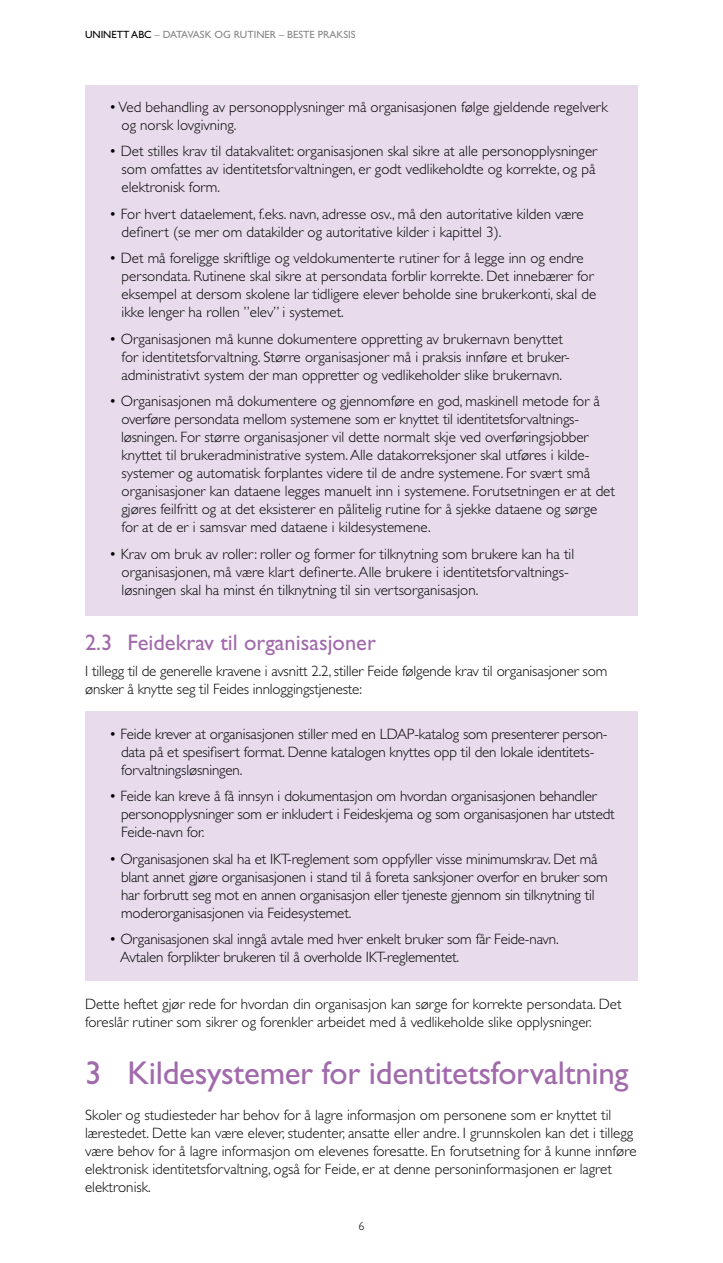
<style>
.page{position:relative;width:723px;height:1263px;background:#fff}
.page>*{position:absolute;margin:0;border:0;box-sizing:border-box;transform-origin:0 0}
.Nivå_1{font:33px "Gill Sans";letter-spacing:-.01em;color:#a16aab}
.Nivå_2{font:22.5px "Gill Sans";color:#a16aab}
.Copy{font:300 15px/18px "Gill Sans";color:#000}
.t1{font:300 12px "Gill Sans";color:#000}
.t2{font:10.5px "Gill Sans";color:#878787}
.s1{color:#000}
</style>
<div class="page">
<div style="left:85px;top:711px;width:553px;height:270px;background:#e8dcec"></div>
<div style="left:85px;top:85px;width:552px;height:530px;background:#e8dcec"></div>
<p class="t2" style="left:85px;top:28px;width:169px"><span class="s1">Uninett ABC</span> – DATAVASK OG RUTINE</p>
<p class="t2" style="left:270px;top:28px;width:87px">R – BESTE PRAKSIS</p>
<p class="Copy" style="left:122px;top:98px;width:488px;text-indent:-13px">• Ved behandling av personopplysninger må organisasjonen følge gjeldende regelverk og norsk lovgivning.</p>
<p class="Copy" style="left:122px;top:142px;width:477px;text-align:justify;text-indent:-13px">• Det stilles krav til datakvalitet: organisasjonen skal sikre at alle personopplysninger som omfattes av identitetsforvaltningen, er godt vedlikeholdte og korrekte, og på elektronisk form.</p>
<p class="Copy" style="left:122px;top:205px;width:464px;text-indent:-13px">• For hvert dataelement, f.eks. navn, adresse osv., må den autoritative kilden være definert (se mer om datakilder og autoritative kilder i kapittel 3).</p>
<p class="Copy" style="left:122px;top:249px;width:476px;text-indent:-13px">• Det må foreligge skriftlige og veldokumenterte rutiner for å legge inn og endre persondata. Rutinene skal sikre at persondata forblir korrekte. Det innebærer for eksempel at dersom skolene lar tidligere elever beholde sine brukerkonti, skal de ikke lenger ha rollen ”elev” i systemet.</p>
<p class="Copy" style="left:122px;top:330px;width:450px;text-indent:-13px">• Organisasjonen må kunne dokumentere oppretting av brukernavn benyttet for identitetsforvaltning. Større organisasjoner må i praksis innføre et bruker&shy;administrativt system der man oppretter og vedlikeholder slike brukernavn.</p>
<p class="Copy" style="left:121px;top:392px;width:495px;text-indent:-12px">• Organisasjonen må dokumentere og gjennomføre en god, maskinell metode for å overføre persondata mellom systemene som er knyttet til identitetsforvaltnings&shy;løsningen. For større organisasjoner vil dette normalt skje ved overføringsjobber knyttet til brukeradministrative system. Alle datakorreksjoner skal utføres i kilde&shy;systemer og automatisk forplantes videre til de andre systemene. For svært små organisasjoner kan dataene legges manuelt inn i systemene. Forutsetningen er at det gjøres feilfritt og at det eksisterer en pålitelig rutine for å sjekke dataene og sørge for at de er i samsvar med dataene i kildesystemene.</p>
<p class="Copy" style="left:122px;top:545px;width:454px;text-indent:-13px">• Krav om bruk av roller: roller og former for tilknytning som brukere kan ha til organisasjonen, må være klart definerte. Alle brukere i identitetsforvaltnings&shy;løsningen skal ha minst én tilknytning til sin vertsorganisasjon.</p>
<p class="Nivå_2" style="left:85px;top:629px;width:292px">2.3 Feidekrav til organisasjoner</p>
<p class="Copy" style="left:85px;top:662px;width:524px">I tillegg til de generelle kravene i avsnitt 2.2, stiller Feide følgende krav til organisasjoner som ønsker å knytte seg til Feides innloggingstjeneste:</p>
<p class="Copy" style="left:121px;top:725px;width:488px;text-indent:-12px">• Feide krever at organisasjonen stiller med en LDAP-katalog som presenterer person&shy;data på et spesifisert format. Denne katalogen knyttes opp til den lokale identitets&shy;forvaltningsløsningen.</p>
<p class="Copy" style="left:121px;top:787px;width:495px;text-indent:-12px">• Feide kan kreve å få innsyn i dokumentasjon om hvordan organisasjonen behandler personopplysninger som er inkludert i Feideskjema og som organisasjonen har utstedt<br>Feide-navn for.</p>
<p class="Copy" style="left:121px;top:850px;width:488px;text-indent:-12px">• Organisasjonen skal ha et IKT-reglement som oppfyller visse minimumskrav. Det må blant annet gjøre organisasjonen i stand til å foreta sanksjoner overfor en bruker som har forbrutt seg mot en annen organisasjon eller tjeneste gjennom sin tilknytning til moderorganisasjonen via Feidesystemet.</p>
<p class="Copy" style="left:120px;top:930px;width:440px;text-indent:-11px">• Organisasjonen skal inngå avtale med hver enkelt bruker som får Feide-navn.<br>Avtalen forplikter brukeren til å overholde IKT-reglementet.</p>
<p class="Copy" style="left:85px;top:995px;width:538px">Dette heftet gjør rede for hvordan din organisasjon kan sørge for korrekte persondata. Det foreslår rutiner som sikrer og forenkler arbeidet med å vedlikeholde slike opplysninger.</p>
<p class="Nivå_1" style="left:85px;top:1054px;width:545px">3 Kildesystemer for identitetsforvaltning</p>
<p class="Copy" style="left:85px;top:1106px;width:553px">Skoler og studiesteder har behov for å lagre informasjon om personene som er knyttet til lærestedet. Dette kan være elever, studenter, ansatte eller andre. I grunnskolen kan det i tillegg være behov for å lagre informasjon om elevenes foresatte. En forutsetning for å kunne innføre elektronisk identitetsforvaltning, også for Feide, er at denne personinformasjonen er lagret elektronisk.</p>
<p class="t1" style="left:358px;top:1219px;width:7px">6</p>
</div>
